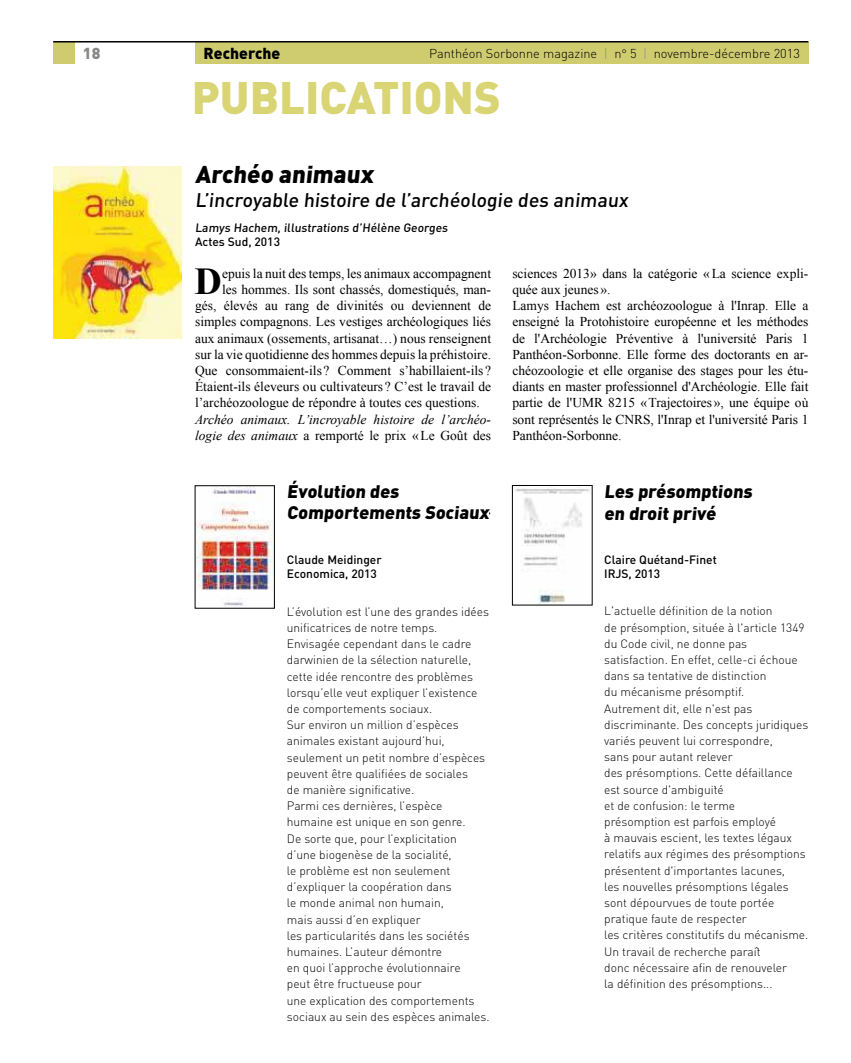
<style>
.page{position:relative;width:851px;height:1063px;background:#fff}
.page>*{position:absolute;margin:0;border:0;box-sizing:border-box;transform-origin:0 0}
.t1{font:900 45px "DIN";color:#d9d575}
.t2{font:700 37.95px "Times New Roman";color:#000}
.t3{font:900 24px "DIN";color:#000}
.t4{font:500 19.5px "DIN";color:#000}
.t5{font:900 18px/21px "DIN";color:#000}
.t6{font:900 15.75px "DIN";color:#000}
.t7{font:900 15.75px "DIN";color:#898887}
.t8{font:13.5px/16.2px "Times New Roman";color:#000}
.t9{font:italic 13.5px/16.2px "Times New Roman";color:#000}
.t10{font:300 12.75px "DIN";color:#000}
.t11{font:300 12px/16.2px "DIN";color:#000}
.t12{font:500 12px/14.4px "DIN";color:#000}
.s1{color:#898887}
.s2{font-size:12px}
.s3{font-style:normal}
</style>
<div class="page">
<div style="left:195px;top:43px;width:613px;height:21px;background:#cfcc70"></div>
<div style="left:53px;top:43px;width:21px;height:21px;background:#cfcc70"></div>
<hr style="left:53px;top:41px;width:755px;height:2px;background:#000">
<img style="left:53px;top:166px;width:128px;height:172px">
<img style="left:197px;top:488px;width:75px;height:118px">
<img style="left:515px;top:488px;width:75px;height:115px">
<div style="left:512px;top:485px;width:80px;height:120px;border:1px solid #000"></div>
<h3 class="t7" style="left:83px;top:44px;width:19px">18</h3>
<h3 class="t6" style="left:203px;top:44px;width:78px">recherche</h3>
<p class="t10" style="left:429px;top:46px;width:372px">panthéon sorbonne magazine <span class="s1">|</span> n<span class="s2">°</span> 5 <span class="s1">|</span> novembre-décembre 2013</p>
<h1 class="t1" style="left:192px;top:71px;width:310px">PUbLicationS</h1>
<h3 class="t3" style="left:195px;top:160px;width:183px">archéo animaux</h3>
<h3 class="t4" style="left:195px;top:188px;width:437px">L’incroyable histoire de l’archéologie des animaux</h3>
<p class="t12" style="left:195px;top:220px;width:256px">Lamys Hachem, illustrations d’Hélène Georges<br>Actes Sud, 2013</p>
<h2 class="t2" style="left:194px;top:268px;width:29px">D</h2>
<p class="t8" style="left:222px;top:266px;width:270px">epuis la nuit des temps, les animaux accompagnent</p>
<p class="t8" style="left:222px;top:283px;width:270px">les hommes. Ils sont chassés, domestiqués, man-</p>
<p class="t8" style="left:195px;top:299px;width:297px">gés, élevés au rang de divinités ou deviennent de</p>
<p class="t8" style="left:195px;top:315px;width:297px">simples compagnons. Les vestiges archéologiques liés</p>
<p class="t8" style="left:195px;top:331px;width:297px">aux animaux (ossements, artisanat…) nous renseignent</p>
<p class="t8" style="left:195px;top:347px;width:297px">sur la vie quotidienne des hommes depuis la préhistoire.</p>
<p class="t8" style="left:195px;top:364px;width:297px">Que consommaient-ils ? Comment s’habillaient-ils ?</p>
<p class="t8" style="left:195px;top:380px;width:297px">Étaient-ils éleveurs ou cultivateurs ? C’est le travail de</p>
<p class="t8" style="left:195px;top:396px;width:286px">l’archéozoologue de répondre à toutes ces questions.</p>
<p class="t9" style="left:195px;top:412px;width:297px">Archéo animaux. L’incroyable histoire de l’archéo&shy;logie des animaux <span class="s3">a remporté le prix « Le Goût des</span></p>
<h3 class="t5" style="left:287px;top:481px;width:206px">évolution des comportements Sociaux</h3>
<p class="t12" style="left:287px;top:552px;width:96px">Claude Meidinger<br>Economica, 2013</p>
<p class="t11" style="left:287px;top:603px;width:204px">l’évolution est l’une des grandes idées unificatrices de notre temps. envisagée cependant dans le cadre darwinien de la sélection naturelle, cette idée rencontre des problèmes lorsqu’elle veut expliquer l’existence de comportements sociaux.<br>sur environ un million d’espèces animales existant aujourd’hui, seulement un petit nombre d’espèces peuvent être qualifiées de sociales<br>de manière significative.<br>parmi ces dernières, l’espèce humaine est unique en son genre.<br>de sorte que, pour l’explicitation<br>d’une biogenèse de la socialité,<br>le problème est non seulement d’expliquer la coopération dans<br>le monde animal non humain,<br>mais aussi d’en expliquer<br>les particularités dans les sociétés humaines. l’auteur démontre<br>en quoi l’approche évolutionnaire<br>peut être fructueuse pour<br>une explication des comportements sociaux au sein des espèces animales.</p>
<p class="t8" style="left:512px;top:266px;width:297px">sciences 2013» dans la catégorie « La science expli&shy;quée aux jeunes ».<br>Lamys Hachem est archéozoologue à l'Inrap. Elle a enseigné la Protohistoire européenne et les méthodes de l'Archéologie Préventive à l'université Paris 1<br>Panthéon-Sorbonne. Elle forme des doctorants en ar&shy;chéozoologie et elle organise des stages pour les étu&shy;diants en master professionnel d'Archéologie. Elle fait partie de l'UMR 8215 « Trajectoires », une équipe où sont représentés le CNRS, l'Inrap et l'université Paris 1<br>Panthéon-Sorbonne.</p>
<h3 class="t5" style="left:604px;top:481px;width:152px;line-height:21.6px">Les présomptions en droit privé</h3>
<p class="t12" style="left:604px;top:552px;width:114px">Claire Quétand-Finet<br>IRJS, 2013</p>
<p class="t11" style="left:604px;top:603px;width:206px">l'actuelle définition de la notion<br>de présomption, située à l'article 1349 du code civil, ne donne pas satisfaction. en effet, celle-ci échoue dans sa tentative de distinction<br>du mécanisme présomptif.<br>autrement dit, elle n'est pas discriminante. des concepts juridiques variés peuvent lui correspondre,<br>sans pour autant relever<br>des présomptions. cette défaillance est source d'ambiguïté<br>et de confusion: le terme<br>présomption est parfois employé<br>à mauvais escient, les textes légaux relatifs aux régimes des présomptions présentent d'importantes lacunes,<br>les nouvelles présomptions légales sont dépourvues de toute portée pratique faute de respecter<br>les critères constitutifs du mécanisme. un travail de recherche paraît<br>donc nécessaire afin de renouveler<br>la définition des présomptions...</p>
</div>
